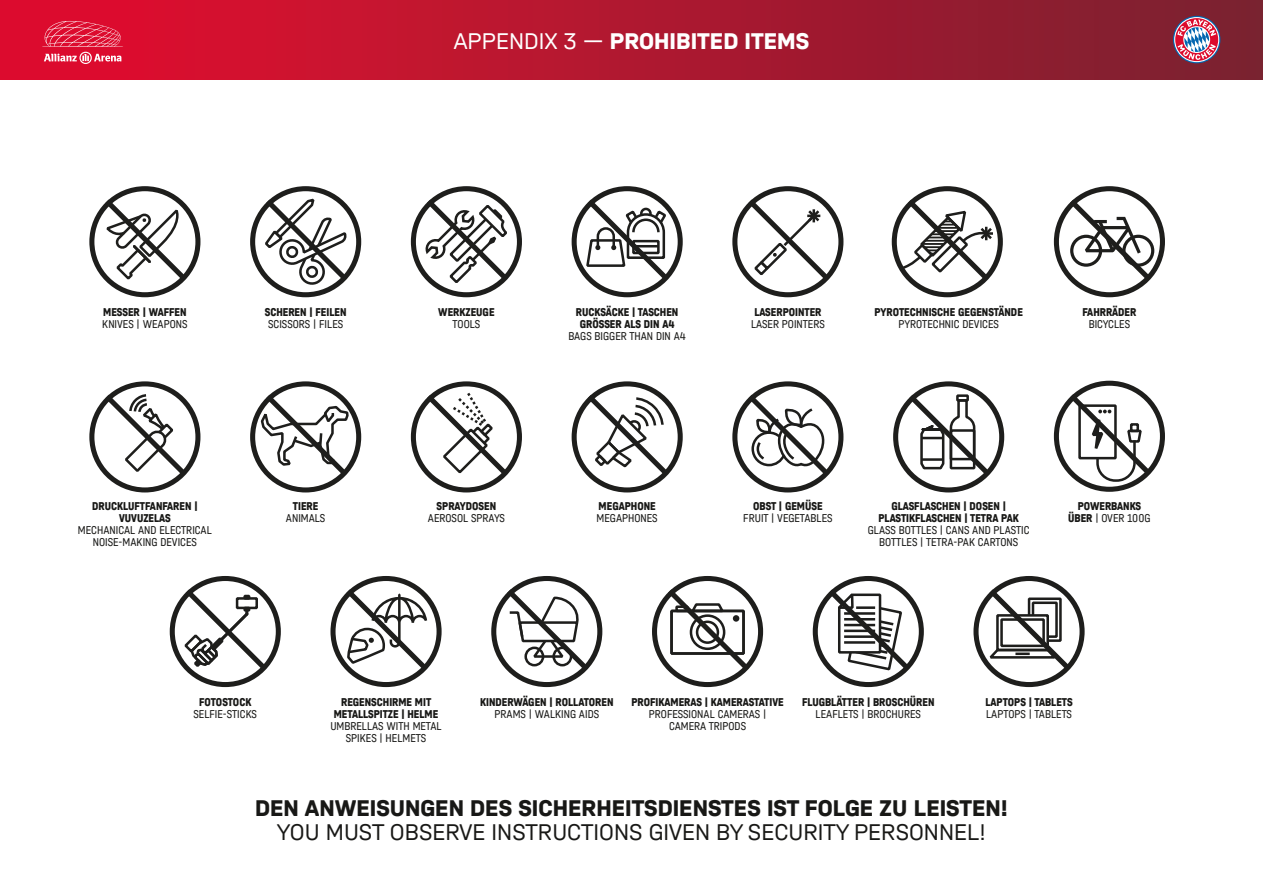
<style>
.page{position:relative;width:1263px;height:893px;background:#fff}
.page>*{position:absolute;margin:0;border:0;box-sizing:border-box;transform-origin:0 0}
.t1{font:700 24px "FC Bayern Sans";color:#181816}
.t2{font:24px "FC Bayern Sans";color:#181816}
.t3{font:700 24px "FC Bayern Sans";color:#fff}
.t4{font:condensed 12px/12px "FC Bayern Sans";color:#181816;text-align:center}
.t5{font:700 condensed 12px/12px "FC Bayern Sans";color:#181816;text-align:center}
.s1{font-weight:400}
.s2{font-weight:700}
</style>
<div class="page">
<div style="left:0;top:0;width:1263px;height:79px;background:linear-gradient(to right,#e50d2f,#7a2230)"></div>
<svg style="left:180px;top:584px;width:90px;height:90px"></svg>
<div style="left:170px;top:576px;width:111px;height:111px;border:5px solid #1e1e1c;border-radius:50%"></div>
<div style="left:330px;top:576px;width:112px;height:111px;border:5px solid #1e1e1c;border-radius:50%"></div>
<svg style="left:341px;top:584px;width:90px;height:90px"></svg>
<div style="left:491px;top:576px;width:111px;height:111px;border:5px solid #1e1e1c;border-radius:50%"></div>
<svg style="left:502px;top:584px;width:90px;height:90px"></svg>
<div style="left:652px;top:576px;width:111px;height:111px;border:5px solid #1e1e1c;border-radius:50%"></div>
<svg style="left:662px;top:584px;width:90px;height:90px"></svg>
<div style="left:973px;top:576px;width:111px;height:111px;border:5px solid #1e1e1c;border-radius:50%"></div>
<svg style="left:984px;top:584px;width:90px;height:90px"></svg>
<div style="left:1028px;top:597px;width:34px;height:45px;border:3px solid #1e1e1c"></div>
<div style="left:1032px;top:601px;width:26px;height:37px;border:3px solid #1e1e1c"></div>
<div style="left:813px;top:576px;width:111px;height:111px;border:5px solid #1e1e1c;border-radius:50%"></div>
<svg style="left:823px;top:584px;width:90px;height:90px"></svg>
<div style="left:89px;top:186px;width:111px;height:111px;border:5px solid #1e1e1c;border-radius:50%"></div>
<svg style="left:100px;top:194px;width:90px;height:90px"></svg>
<div style="left:250px;top:186px;width:111px;height:111px;border:5px solid #1e1e1c;border-radius:50%"></div>
<svg style="left:261px;top:194px;width:90px;height:94px"></svg>
<div style="left:411px;top:186px;width:111px;height:111px;border:5px solid #1e1e1c;border-radius:50%"></div>
<svg style="left:421px;top:194px;width:90px;height:92px"></svg>
<div style="left:572px;top:186px;width:111px;height:111px;border:5px solid #1e1e1c;border-radius:50%"></div>
<svg style="left:582px;top:194px;width:90px;height:90px"></svg>
<div style="left:892px;top:186px;width:111px;height:111px;border:5px solid #1e1e1c;border-radius:50%"></div>
<svg style="left:898px;top:194px;width:96px;height:90px"></svg>
<div style="left:732px;top:186px;width:111px;height:111px;border:5px solid #1e1e1c;border-radius:50%"></div>
<svg style="left:743px;top:194px;width:90px;height:90px"></svg>
<div style="left:1054px;top:186px;width:111px;height:111px;border:5px solid #1e1e1c;border-radius:50%"></div>
<svg style="left:1064px;top:194px;width:90px;height:90px"></svg>
<div style="left:89px;top:381px;width:111px;height:111px;border:5px solid #1e1e1c;border-radius:50%"></div>
<svg style="left:100px;top:389px;width:90px;height:90px"></svg>
<div style="left:250px;top:381px;width:111px;height:111px;border:5px solid #1e1e1c;border-radius:50%"></div>
<svg style="left:259px;top:389px;width:92px;height:90px"></svg>
<div style="left:411px;top:381px;width:111px;height:111px;border:5px solid #1e1e1c;border-radius:50%"></div>
<svg style="left:421px;top:389px;width:90px;height:90px"></svg>
<div style="left:572px;top:381px;width:111px;height:111px;border:5px solid #1e1e1c;border-radius:50%"></div>
<svg style="left:582px;top:389px;width:90px;height:90px"></svg>
<div style="left:893px;top:381px;width:111px;height:111px;border:5px solid #1e1e1c;border-radius:50%"></div>
<svg style="left:904px;top:389px;width:90px;height:90px"></svg>
<div style="left:732px;top:381px;width:111px;height:111px;border:5px solid #1e1e1c;border-radius:50%"></div>
<svg style="left:743px;top:389px;width:90px;height:90px"></svg>
<div style="left:1054px;top:381px;width:111px;height:111px;border:5px solid #1e1e1c;border-radius:50%"></div>
<svg style="left:1064px;top:389px;width:90px;height:94px"></svg>
<svg style="left:1173px;top:16px;width:47px;height:47px"></svg>
<svg style="left:1175px;top:18px;width:43px;height:43px"></svg>
<svg style="left:42px;top:21px;width:81px;height:43px"></svg>
<p class="t3" style="left:454px;top:27px;width:357px"><span class="s1">APPENDIX 3 —</span> PROHIBITED ITEMS</p>
<p class="t5" style="left:103px;top:306px;width:85px">MESSER | WAFFEN</p>
<p class="t4" style="left:102px;top:318px;width:87px">KNIVES | WEAPONS</p>
<p class="t5" style="left:265px;top:306px;width:83px">SCHEREN | FEILEN</p>
<p class="t4" style="left:268px;top:318px;width:77px">SCISSORS | FILES</p>
<p class="t5" style="left:92px;top:500px;width:107px">DRUCKLUFTFANFAREN |<br>VUVUZELAS</p>
<p class="t4" style="left:78px;top:524px;width:135px">MECHANICAL AND ELECTRICAL</p>
<p class="t4" style="left:93px;top:536px;width:106px">NOISE-MAKING DEVICES</p>
<p class="t5" style="left:293px;top:500px;width:27px">TIERE</p>
<p class="t4" style="left:286px;top:512px;width:41px">ANIMALS</p>
<p class="t5" style="left:438px;top:306px;width:58px">WERKZEUGE</p>
<p class="t4" style="left:453px;top:318px;width:29px">TOOLS</p>
<p class="t5" style="left:437px;top:500px;width:61px">SPRAYDOSEN</p>
<p class="t4" style="left:428px;top:512px;width:79px">AEROSOL SPRAYS</p>
<p class="t5" style="left:576px;top:306px;width:104px">RUCKSÄCKE | TASCHEN<br>GRÖSSER ALS DIN A4</p>
<p class="t4" style="left:568px;top:330px;width:119px">BAGS BIGGER THAN DIN A4</p>
<p class="t5" style="left:754px;top:306px;width:69px">LASERPOINTER</p>
<p class="t4" style="left:751px;top:318px;width:75px">LASER POINTERS</p>
<p class="t5" style="left:874px;top:306px;width:150px">PYROTECHNISCHE GEGENSTÄNDE</p>
<p class="t4" style="left:898px;top:318px;width:102px">PYROTECHNIC DEVICES</p>
<p class="t5" style="left:1082px;top:306px;width:55px">FAHRRÄDER</p>
<p class="t4" style="left:1089px;top:318px;width:43px">BICYCLES</p>
<p class="t5" style="left:599px;top:500px;width:59px">MEGAPHONE</p>
<p class="t4" style="left:597px;top:512px;width:63px">MEGAPHONES</p>
<p class="t5" style="left:753px;top:500px;width:71px">OBST | GEMÜSE</p>
<p class="t4" style="left:743px;top:512px;width:91px">FRUIT | VEGETABLES</p>
<p class="t4" style="left:868px;top:500px;width:163px"><span class="s2">GLASFLASCHEN | DOSEN |<br>PLASTIKFLASCHEN | TETRA PAK<br></span>GLASS BOTTLES | CANS AND PLASTIC<br>BOTTLES | TETRA-PAK CARTONS</p>
<p class="t5" style="left:1068px;top:500px;width:84px">POWERBANKS<br>ÜBER <span class="s1">| OVER 100G</span></p>
<p class="t5" style="left:199px;top:696px;width:54px">FOTOSTOCK</p>
<p class="t4" style="left:194px;top:708px;width:65px">SELFIE-STICKS</p>
<p class="t5" style="left:334px;top:696px;width:106px">REGENSCHIRME MIT<br>METALLSPITZE | HELME</p>
<p class="t4" style="left:330px;top:720px;width:113px">UMBRELLAS WITH METAL<br>SPIKES | HELMETS</p>
<p class="t5" style="left:480px;top:696px;width:135px">KINDERWÄGEN | ROLLATOREN</p>
<p class="t4" style="left:494px;top:708px;width:106px">PRAMS | WALKING AIDS</p>
<p class="t5" style="left:631px;top:696px;width:154px">PROFIKAMERAS | KAMERASTATIVE</p>
<p class="t4" style="left:649px;top:708px;width:119px">PROFESSIONAL CAMERAS |<br>CAMERA TRIPODS</p>
<p class="t5" style="left:802px;top:696px;width:134px">FLUGBLÄTTER | BROSCHÜREN<br><span class="s1">LEAFLETS | BROCHURES</span></p>
<p class="t5" style="left:985px;top:696px;width:89px">LAPTOPS | TABLETS</p>
<p class="t4" style="left:986px;top:708px;width:87px">LAPTOPS | TABLETS</p>
<p class="t1" style="left:255px;top:794px;width:754px">DEN ANWEISUNGEN DES SICHERHEITSDIENSTES IST FOLGE ZU LEISTEN!</p>
<p class="t2" style="left:277px;top:818px;width:711px">YOU MUST OBSERVE INSTRUCTIONS GIVEN BY SECURITY PERSONNEL!</p>
</div>
